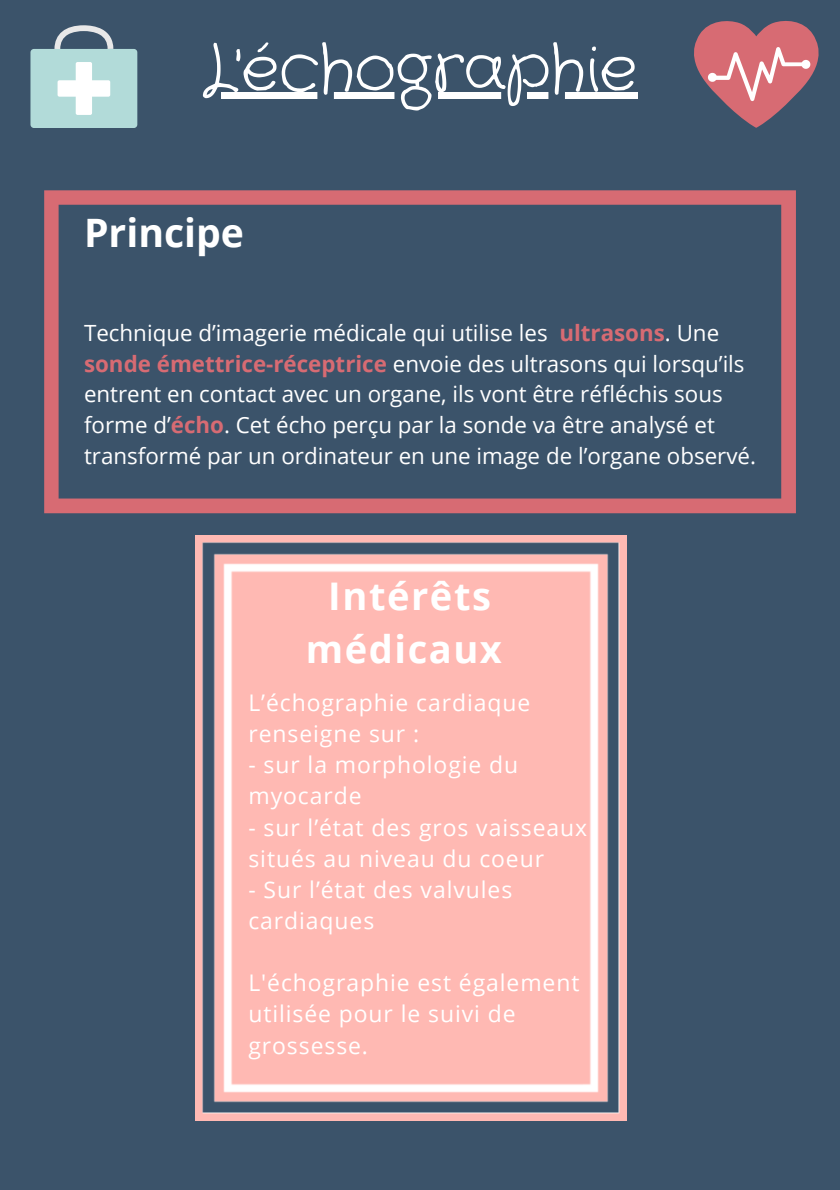
<style>
.page{position:relative;width:840px;height:1190px;background:#fff}
.page>*{position:absolute;margin:0;border:0;box-sizing:border-box;transform-origin:0 0}
.t1{font:64.6px "Crafty Girls";color:#fff}
.t2{font:700 39.2px "Open Sans";color:#fff}
.t3{font:700 38.2px/53px "Open Sans";letter-spacing:.04em;color:#fff;text-align:center}
.t4{font:23px/31.2px "Open Sans";letter-spacing:.04em;color:#fff}
.t5{font:22.4px/30.8px "Open Sans";color:#fff}
.s1{font-weight:700;color:#d76b73}
</style>
<div class="page">
<div style="left:0;top:1px;width:840px;height:1189px;background:#3b536a"></div>
<svg style="left:221px;top:92px;width:416px;height:7px;fill:#fff"></svg>
<div style="left:30px;top:49px;width:107px;height:79px;background:#b2dbd9;border-radius:3px"></div>
<div style="left:58px;top:80px;width:52px;height:17px;background:#fff;border-radius:2px"></div>
<div style="left:76px;top:62px;width:16px;height:53px;background:#fff;border-radius:2px"></div>
<svg style="left:54px;top:25px;width:59px;height:24px"></svg>
<svg style="left:44px;top:190px;width:752px;height:323px"></svg>
<img style="left:195px;top:535px;width:431px;height:586px">
<svg style="left:694px;top:21px;width:125px;height:107px"></svg>
<h1 class="t1" style="left:203px;top:25px;width:436px">L'échographie</h1>
<h2 class="t2" style="left:84px;top:205px;width:162px">Principe</h2>
<p class="t5" style="left:84px;top:317px;width:674px">Technique d’imagerie médicale qui utilise les <span class="s1">ultrasons</span>. Une <span class="s1">sonde émettrice-réceptrice</span> envoie des ultrasons qui lorsqu’ils entrent en contact avec un organe, ils vont être réfléchis sous forme d’<span class="s1">écho</span>. Cet écho perçu par la sonde va être analysé et transformé par un ordinateur en une image de l’organe observé.</p>
<h3 class="t3" style="left:306px;top:568px;width:198px">Intérêts médicaux</h3>
<p class="t4" style="left:248px;top:686px;width:283px">L’échographie cardiaque renseigne sur :</p>
<p class="t4" style="left:248px;top:749px;width:271px">- sur la morphologie du myocarde</p>
<p class="t4" style="left:248px;top:811px;width:340px">- sur l’état des gros vaisseaux situés au niveau du coeur</p>
<p class="t4" style="left:248px;top:873px;width:265px">- Sur l’état des valvules cardiaques</p>
<p class="t4" style="left:248px;top:967px;width:333px">L'échographie est également utilisée pour le suivi de grossesse.</p>
</div>
